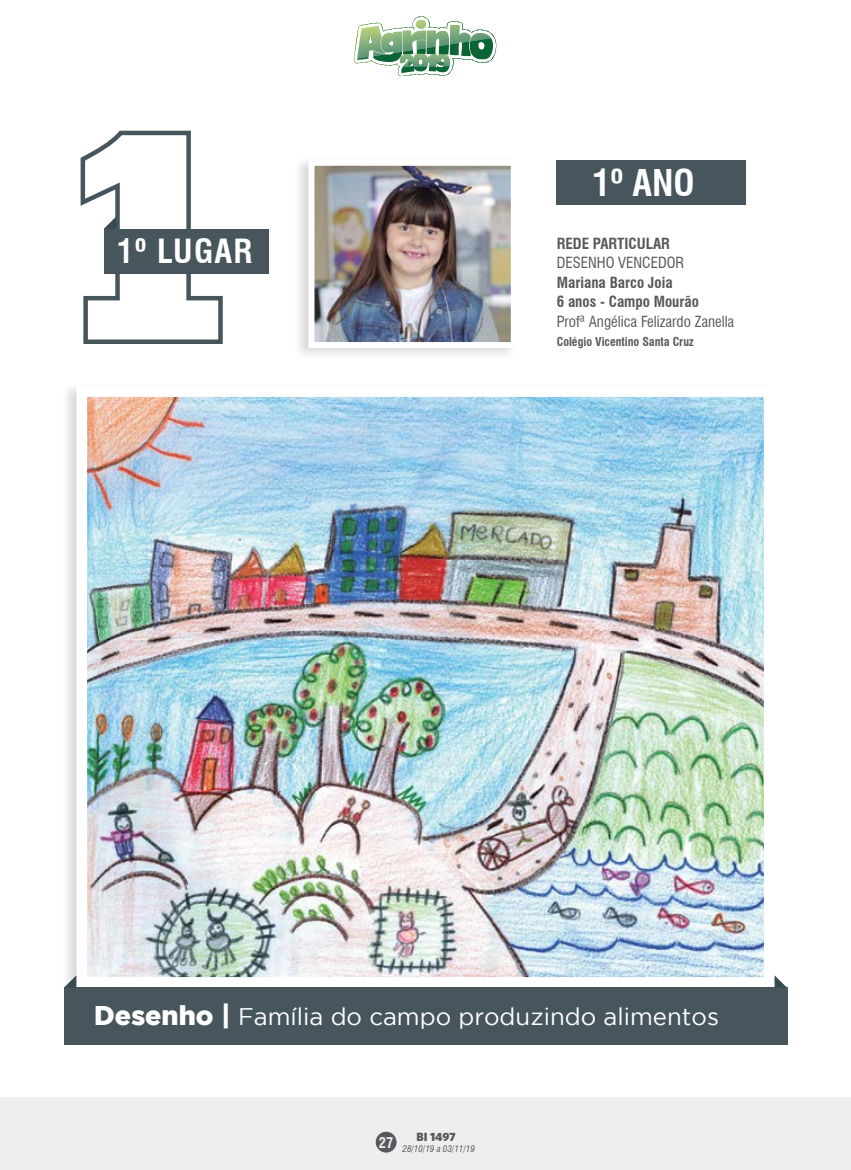
<style>
.page{position:relative;width:851px;height:1170px;background:#fff}
.page>*{position:absolute;margin:0;border:0;box-sizing:border-box;transform-origin:0 0}
.t1{font:700 condensed 36px "Swiss 721 BT";color:#fff}
.t2{font:700 condensed 32.55px "Swiss 721 BT";letter-spacing:.04em;color:#fff}
.t3{font:24px "Gotham";color:#fff}
.t4{font:700 condensed 19.5px "Swiss 721 BT";color:#fff}
.t5{font:700 condensed 15px/19.5px "Swiss 721 BT";color:#58595b}
.t6{font:condensed 15px "Swiss 721 BT";color:#58595b}
.t7{font:700 condensed 14.4px "Swiss 721 BT";color:#fff}
.t8{font:700 condensed 12px "Swiss 721 BT";color:#58595b}
.t9{font:900 12px "Whitney HTF";letter-spacing:-.01em;color:#58595b}
.t10{font:italic condensed 9px "Swiss 721 BT";color:#58595b}
.s1{font-weight:900;font-size:27px}
</style>
<div class="page">
<hr style="left:354px;top:16px;width:1px;height:60px;background:#6fab45">
<hr style="left:355px;top:16px;width:1px;height:60px;background:#6eaa45">
<hr style="left:356px;top:16px;width:1px;height:60px;background:#6daa45">
<hr style="left:357px;top:16px;width:2px;height:60px;background:#6da945">
<hr style="left:359px;top:16px;width:1px;height:60px;background:#6da945">
<hr style="left:360px;top:16px;width:1px;height:60px;background:#6ca944">
<hr style="left:361px;top:16px;width:1px;height:60px;background:#6ba844">
<hr style="left:362px;top:16px;width:2px;height:60px;background:#69a745">
<hr style="left:364px;top:16px;width:1px;height:60px;background:#68a645">
<hr style="left:365px;top:16px;width:1px;height:60px;background:#67a645">
<hr style="left:366px;top:16px;width:1px;height:60px;background:#67a545">
<hr style="left:367px;top:16px;width:2px;height:60px;background:#67a445">
<hr style="left:369px;top:16px;width:1px;height:60px;background:#65a445">
<hr style="left:370px;top:16px;width:1px;height:60px;background:#64a445">
<hr style="left:371px;top:16px;width:1px;height:60px;background:#63a244">
<hr style="left:372px;top:16px;width:2px;height:60px;background:#62a245">
<hr style="left:374px;top:16px;width:1px;height:60px;background:#62a245">
<hr style="left:375px;top:16px;width:1px;height:60px;background:#61a144">
<hr style="left:376px;top:16px;width:2px;height:60px;background:#60a044">
<hr style="left:378px;top:16px;width:1px;height:60px;background:#5fa044">
<hr style="left:379px;top:16px;width:1px;height:60px;background:#5d9e43">
<hr style="left:380px;top:16px;width:1px;height:60px;background:#5d9e43">
<hr style="left:381px;top:16px;width:2px;height:60px;background:#5b9d43">
<hr style="left:383px;top:16px;width:1px;height:60px;background:#5a9c43">
<hr style="left:384px;top:16px;width:1px;height:60px;background:#599c43">
<hr style="left:385px;top:16px;width:1px;height:60px;background:#599c43">
<hr style="left:386px;top:16px;width:2px;height:60px;background:#589a43">
<hr style="left:388px;top:16px;width:1px;height:60px;background:#589a43">
<hr style="left:389px;top:16px;width:1px;height:60px;background:#579a43">
<hr style="left:390px;top:16px;width:1px;height:60px;background:#559943">
<hr style="left:391px;top:16px;width:2px;height:60px;background:#549843">
<hr style="left:393px;top:16px;width:1px;height:60px;background:#539743">
<hr style="left:394px;top:16px;width:1px;height:60px;background:#539743">
<hr style="left:395px;top:16px;width:1px;height:60px;background:#529643">
<hr style="left:396px;top:16px;width:2px;height:60px;background:#509543">
<hr style="left:398px;top:16px;width:1px;height:60px;background:#509543">
<hr style="left:399px;top:16px;width:1px;height:60px;background:#4f9442">
<hr style="left:400px;top:16px;width:1px;height:60px;background:#4e9342">
<hr style="left:401px;top:16px;width:2px;height:60px;background:#4d9342">
<hr style="left:403px;top:16px;width:1px;height:60px;background:#4d9242">
<hr style="left:404px;top:16px;width:1px;height:60px;background:#4b9142">
<hr style="left:405px;top:16px;width:2px;height:60px;background:#4a9142">
<hr style="left:407px;top:16px;width:1px;height:60px;background:#499042">
<hr style="left:408px;top:16px;width:1px;height:60px;background:#478f42">
<hr style="left:409px;top:16px;width:1px;height:60px;background:#478e41">
<hr style="left:410px;top:16px;width:2px;height:60px;background:#468f42">
<hr style="left:412px;top:16px;width:1px;height:60px;background:#448e41">
<hr style="left:413px;top:16px;width:1px;height:60px;background:#438d41">
<hr style="left:414px;top:16px;width:1px;height:60px;background:#438d41">
<hr style="left:415px;top:16px;width:2px;height:60px;background:#428b41">
<hr style="left:417px;top:16px;width:1px;height:60px;background:#418b41">
<hr style="left:418px;top:16px;width:1px;height:60px;background:#418a41">
<hr style="left:419px;top:16px;width:1px;height:60px;background:#3f8a41">
<hr style="left:420px;top:16px;width:2px;height:60px;background:#3f8941">
<hr style="left:422px;top:16px;width:1px;height:60px;background:#3e8840">
<hr style="left:423px;top:16px;width:1px;height:60px;background:#3d8840">
<hr style="left:424px;top:16px;width:1px;height:60px;background:#3d8740">
<hr style="left:425px;top:16px;width:2px;height:60px;background:#3a8640">
<hr style="left:427px;top:16px;width:1px;height:60px;background:#3a8640">
<hr style="left:428px;top:16px;width:1px;height:60px;background:#398540">
<hr style="left:429px;top:16px;width:1px;height:60px;background:#38853f">
<hr style="left:430px;top:16px;width:2px;height:60px;background:#37853f">
<hr style="left:432px;top:16px;width:1px;height:60px;background:#36843f">
<hr style="left:433px;top:16px;width:1px;height:60px;background:#36823f">
<hr style="left:434px;top:16px;width:1px;height:60px;background:#34813e">
<hr style="left:435px;top:16px;width:2px;height:60px;background:#34813e">
<hr style="left:437px;top:16px;width:1px;height:60px;background:#33803e">
<hr style="left:438px;top:16px;width:1px;height:60px;background:#33803e">
<hr style="left:439px;top:16px;width:2px;height:60px;background:#31803e">
<hr style="left:441px;top:16px;width:1px;height:60px;background:#307e3e">
<hr style="left:442px;top:16px;width:1px;height:60px;background:#2e7d3d">
<hr style="left:443px;top:16px;width:1px;height:60px;background:#2e7d3d">
<hr style="left:444px;top:16px;width:2px;height:60px;background:#2c7d3d">
<hr style="left:446px;top:16px;width:1px;height:60px;background:#2b7c3d">
<hr style="left:447px;top:16px;width:1px;height:60px;background:#2b7b3d">
<hr style="left:448px;top:16px;width:1px;height:60px;background:#2b7b3d">
<hr style="left:449px;top:16px;width:2px;height:60px;background:#2a793c">
<hr style="left:451px;top:16px;width:1px;height:60px;background:#29793c">
<hr style="left:452px;top:16px;width:1px;height:60px;background:#28793c">
<hr style="left:453px;top:16px;width:1px;height:60px;background:#28783c">
<hr style="left:454px;top:16px;width:2px;height:60px;background:#26773b">
<hr style="left:456px;top:16px;width:1px;height:60px;background:#26773b">
<hr style="left:457px;top:16px;width:1px;height:60px;background:#24763b">
<hr style="left:458px;top:16px;width:1px;height:60px;background:#25753b">
<hr style="left:459px;top:16px;width:2px;height:60px;background:#23753b">
<hr style="left:461px;top:16px;width:1px;height:60px;background:#22743a">
<hr style="left:462px;top:16px;width:1px;height:60px;background:#20733a">
<hr style="left:463px;top:16px;width:1px;height:60px;background:#1f723a">
<hr style="left:464px;top:16px;width:2px;height:60px;background:#1e723a">
<hr style="left:466px;top:16px;width:1px;height:60px;background:#1e7139">
<hr style="left:467px;top:16px;width:1px;height:60px;background:#1c7039">
<hr style="left:468px;top:16px;width:2px;height:60px;background:#1d7039">
<hr style="left:470px;top:16px;width:1px;height:60px;background:#1a6f38">
<hr style="left:471px;top:16px;width:1px;height:60px;background:#1a6e39">
<hr style="left:472px;top:16px;width:1px;height:60px;background:#1a6e39">
<hr style="left:473px;top:16px;width:2px;height:60px;background:#186e39">
<hr style="left:475px;top:16px;width:1px;height:60px;background:#186c38">
<hr style="left:476px;top:16px;width:1px;height:60px;background:#156c38">
<hr style="left:477px;top:16px;width:1px;height:60px;background:#156c38">
<hr style="left:478px;top:16px;width:2px;height:60px;background:#156b38">
<hr style="left:480px;top:16px;width:1px;height:60px;background:#136a37">
<hr style="left:481px;top:16px;width:1px;height:60px;background:#136a37">
<hr style="left:482px;top:16px;width:1px;height:60px;background:#136937">
<hr style="left:483px;top:16px;width:2px;height:60px;background:#106837">
<hr style="left:485px;top:16px;width:1px;height:60px;background:#106837">
<hr style="left:486px;top:16px;width:1px;height:60px;background:#106737">
<hr style="left:487px;top:16px;width:1px;height:60px;background:#106636">
<hr style="left:488px;top:16px;width:2px;height:60px;background:#0c6537">
<hr style="left:490px;top:16px;width:1px;height:60px;background:#0c6536">
<hr style="left:491px;top:16px;width:1px;height:60px;background:#096436">
<hr style="left:492px;top:16px;width:1px;height:60px;background:#096336">
<hr style="left:493px;top:16px;width:2px;height:60px;background:#066336">
<hr style="left:495px;top:16px;width:1px;height:60px;background:#066236">
<svg style="left:354px;top:17px;width:142px;height:59px;background:#abc9b1"></svg>
<div style="left:292px;top:155px;width:225px;height:205px;background:#000;opacity:.15"></div>
<img style="left:315px;top:167px;width:194px;height:174px">
<div style="left:308px;top:160px;width:208px;height:188px;border:6px solid #fff"></div>
<div style="left:61px;top:382px;width:714px;height:617px;background:#000;opacity:.15"></div>
<img style="left:88px;top:397px;width:675px;height:579px">
<div style="left:556px;top:161px;width:190px;height:44px;background:#47555c"></div>
<div style="left:104px;top:229px;width:164px;height:44px;background:#47555c"></div>
<svg style="left:80px;top:130px;width:145px;height:214px"></svg>
<div style="left:64px;top:987px;width:723px;height:57px;background:#47555c"></div>
<svg style="left:64px;top:975px;width:12px;height:12px"></svg>
<svg style="left:774px;top:975px;width:13px;height:12px"></svg>
<div style="left:0;top:1097px;width:850px;height:72px;background:#eceeef"></div>
<h2 class="t2" style="left:117px;top:232px;width:137px">1º LUGAR</h2>
<h1 class="t1" style="left:592px;top:162px;width:104px">1º ANO</h1>
<p class="t5" style="left:556px;top:233px;width:115px">REDE PARTICULAR</p>
<p class="t6" style="left:556px;top:254px;width:129px">DESENHO VENCEDOR</p>
<p class="t5" style="left:556px;top:272px;width:144px">Mariana Barco Joia<br>6 anos - Campo Mourão</p>
<p class="t6" style="left:556px;top:312px;width:179px">Profª Angélica Felizardo Zanella</p>
<p class="t8" style="left:556px;top:335px;width:138px">Colégio Vicentino Santa Cruz</p>
<h3 class="t4" style="left:110px;top:995px;width:323px">No campo o pinheiro, na cidade o pinhão!</h3>
<h3 class="t3" style="left:94px;top:1003px;width:626px"><span class="s1">Desenho |</span> Família do campo produzindo alimentos</h3>
<p class="t7" style="left:379px;top:1133px;width:16px">27</p>
<p class="t9" style="left:416px;top:1128px;width:41px">BI 1497</p>
<p class="t10" style="left:402px;top:1143px;width:74px">28/10/19 a 03/11/19</p>
</div>
